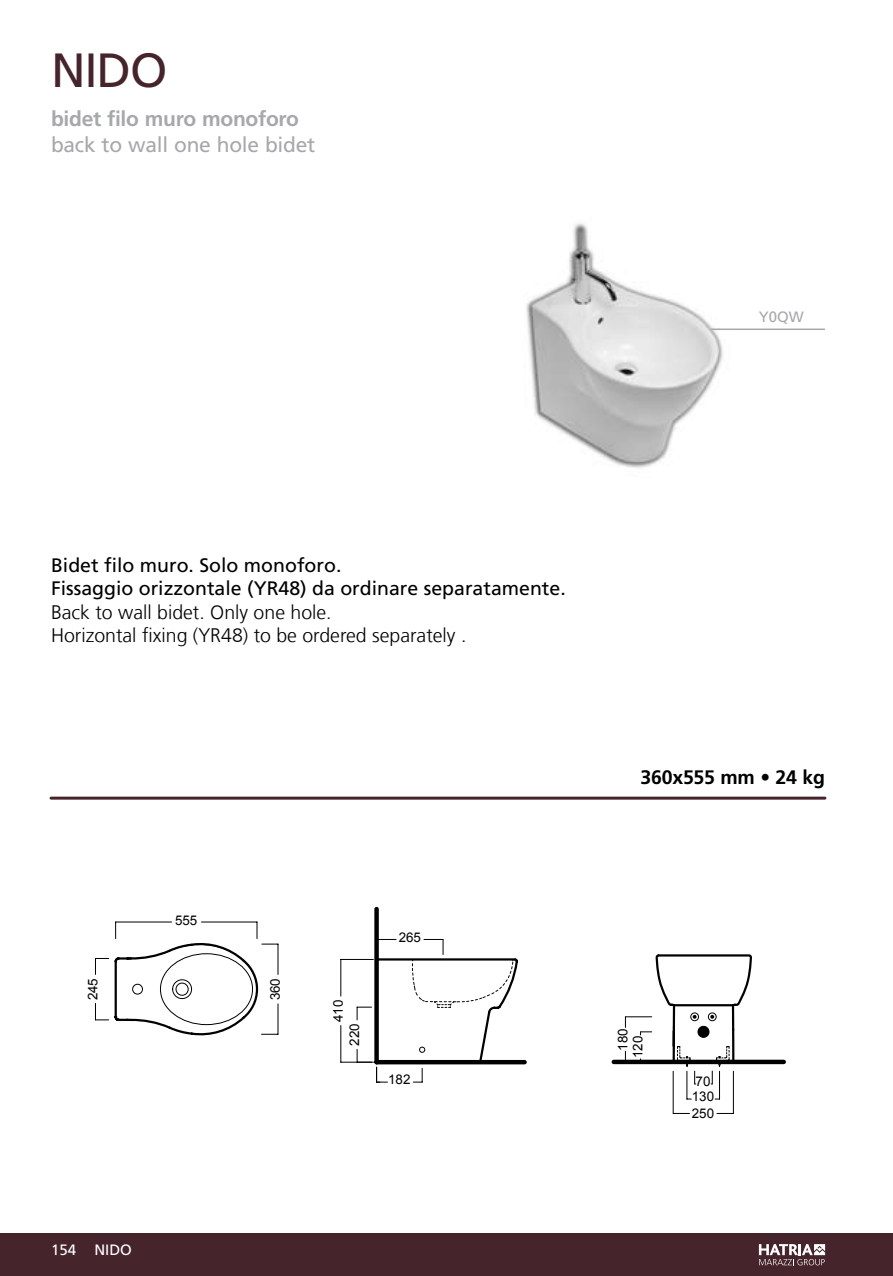
<style>
.page{position:relative;width:893px;height:1276px;background:#fff}
.page>*{position:absolute;margin:0;border:0;box-sizing:border-box;transform-origin:0 0}
.t1{font:48px "Frutiger LT Com";color:#46242b}
.t2{font:21px "Frutiger LT Com";letter-spacing:-.015em;color:#a7a8aa}
.t3{font:700 21px "Frutiger LT Com";letter-spacing:-.015em;color:#a7a8aa}
.t4{font:19.5px/23.4px "Frutiger LT Com";color:#000}
.t5{font:300 19.5px/23.4px "Frutiger LT Com";color:#000}
.t6{font:700 19.5px "Frutiger LT Com";letter-spacing:-.015em;color:#000}
.t7{font:15px "Frutiger LT Com";color:#fff}
.t8{font:15px "Frutiger LT Com";color:#a7a8aa}
.t9{font:13.5px/14.7px "Arial";color:#000}
</style>
<div class="page">
<div style="left:0;top:1233px;width:893px;height:43px;background:#46242b"></div>
<hr style="left:51px;top:796px;width:774px;height:3px;background:#46242b">
<svg style="left:759px;top:1244px;width:66px;height:21px"></svg>
<img style="left:526px;top:223px;width:197px;height:245px">
<hr style="left:711px;top:328px;width:114px;height:2px;background:#a7a8aa">
<hr style="left:201px;top:921px;width:56px;height:1px;background:#000">
<hr style="left:116px;top:921px;width:56px;height:1px;background:#000">
<svg style="left:95px;top:922px;width:183px;height:114px"></svg>
<hr style="left:377px;top:1060px;width:148px;height:4px;background:#000">
<div style="left:374px;top:909px;width:5px;height:153px;background:#000"></div>
<svg style="left:340px;top:933px;width:179px;height:149px"></svg>
<hr style="left:673px;top:1071px;width:1px;height:42px;background:#000">
<hr style="left:733px;top:1071px;width:1px;height:42px;background:#000">
<svg style="left:673px;top:1113px;width:16px;height:1px"></svg>
<svg style="left:717px;top:1113px;width:16px;height:1px"></svg>
<div style="left:614px;top:1059px;width:170px;height:5px;background:#000"></div>
<svg style="left:625px;top:954px;width:128px;height:145px"></svg>
<h1 class="t1" style="left:51px;top:42px;width:118px">nido</h1>
<p class="t3" style="left:51px;top:107px;width:249px">bidet filo muro monoforo</p>
<p class="t2" style="left:51px;top:132px;width:266px">back to wall one hole bidet</p>
<p class="t8" style="left:759px;top:308px;width:47px">y0qw</p>
<p class="t4" style="left:51px;top:553px;width:516px">Bidet filo muro. Solo monoforo.<br>Fissaggio orizzontale (YR48) da ordinare separatamente.</p>
<p class="t5" style="left:51px;top:600px;width:417px">Back to wall bidet. Only one hole.<br>Horizontal fixing (YR48) to be ordered separately .</p>
<p class="t9" style="left:175px;top:913px;width:24px">555</p>
<p class="t9" style="left:85px;top:1000px;width:24px;rotate:-90deg">245</p>
<p class="t9" style="left:268px;top:1000px;width:24px;rotate:-90deg">360</p>
<p class="t9" style="left:331px;top:1022px;width:24px;rotate:-90deg">410</p>
<p class="t9" style="left:347px;top:1045px;width:24px;rotate:-90deg">220</p>
<p class="t9" style="left:399px;top:930px;width:24px">265</p>
<p class="t6" style="left:641px;top:765px;width:186px">360x555 mm • 24 kg</p>
<p class="t9" style="left:615px;top:1058px;width:31px;text-align:center;rotate:-90deg">180<br>120</p>
<p class="t7" style="left:51px;top:1241px;width:82px">154 nido</p>
<p class="t9" style="left:388px;top:1072px;width:24px">182</p>
<p class="t9" style="left:692px;top:1074px;width:24px">70<br>130</p>
<p class="t9" style="left:692px;top:1106px;width:24px">250</p>
</div>
